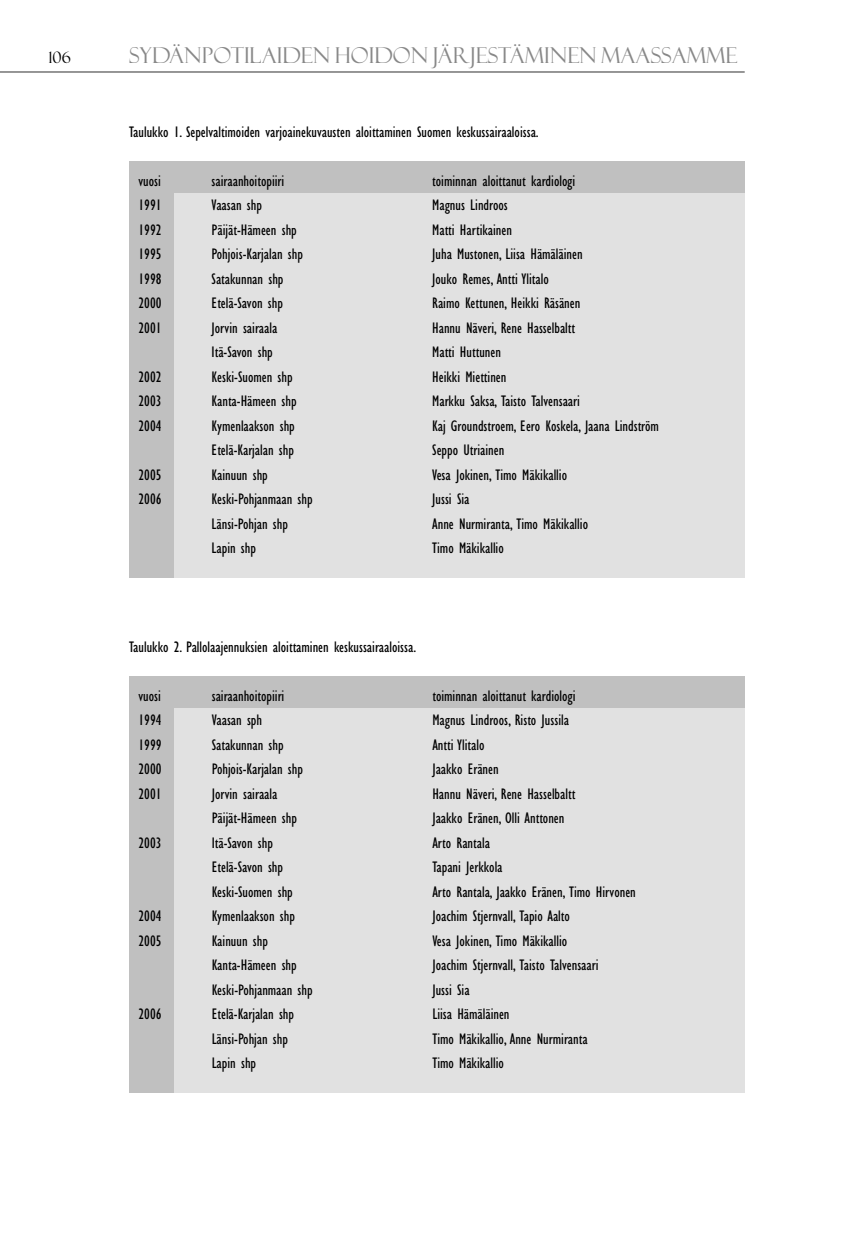
<style>
.page{position:relative;width:844px;height:1241px;background:#fff}
.page>*{position:absolute;margin:0;border:0;box-sizing:border-box;transform-origin:0 0}
.t1{font:21.88px "Felix Titling";color:#888}
.t2{font:condensed 15.75px "Gill Sans";color:#000}
.t3{font:15.75px "Felix Titling";color:#000}
</style>
<div class="page">
<hr style="left:0;top:71px;width:744px;height:2px;background:#888">
<div style="left:129px;top:676px;width:615px;height:416px;background:#e1e1e1"></div>
<div style="left:129px;top:676px;width:615px;height:31px;background:#c0c0c0"></div>
<div style="left:129px;top:676px;width:45px;height:416px;background:#c0c0c0"></div>
<div style="left:129px;top:161px;width:615px;height:417px;background:#e1e1e1"></div>
<div style="left:129px;top:161px;width:615px;height:32px;background:#c0c0c0"></div>
<div style="left:129px;top:161px;width:45px;height:417px;background:#c0c0c0"></div>
<p class="t3" style="left:48px;top:48px;width:24px">106</p>
<h1 class="t1" style="left:129px;top:43px;width:609px">SYDÄNPOTILAIDEN HOIDON JÄRJESTÄMINEN MAASSAMME</h1>
<p class="t2" style="left:129px;top:123px;width:411px">Taulukko 1. Sepelvaltimoiden varjoainekuvausten aloittaminen Suomen keskussairaaloissa.</p>
<p class="t2" style="left:138px;top:172px;width:24px">vuosi</p>
<p class="t2" style="left:211px;top:172px;width:74px">sairaanhoitopiiri</p>
<p class="t2" style="left:432px;top:172px;width:144px">toiminnan aloittanut kardiologi</p>
<p class="t2" style="left:138px;top:196px;width:24px">1991</p>
<p class="t2" style="left:211px;top:196px;width:52px">Vaasan shp</p>
<p class="t2" style="left:432px;top:196px;width:77px">Magnus Lindroos</p>
<p class="t2" style="left:138px;top:221px;width:24px">1992</p>
<p class="t2" style="left:211px;top:221px;width:87px">Päijät-Hämeen shp</p>
<p class="t2" style="left:432px;top:221px;width:81px">Matti Hartikainen</p>
<p class="t2" style="left:138px;top:245px;width:24px">1995</p>
<p class="t2" style="left:211px;top:245px;width:93px">Pohjois-Karjalan shp</p>
<p class="t2" style="left:432px;top:245px;width:152px">Juha Mustonen, Liisa Hämäläinen</p>
<p class="t2" style="left:138px;top:270px;width:24px">1998</p>
<p class="t2" style="left:211px;top:270px;width:73px">Satakunnan shp</p>
<p class="t2" style="left:432px;top:270px;width:118px">Jouko Remes, Antti Ylitalo</p>
<p class="t2" style="left:138px;top:294px;width:24px">2000</p>
<p class="t2" style="left:211px;top:294px;width:73px">Etelä-Savon shp</p>
<p class="t2" style="left:432px;top:294px;width:150px">Raimo Kettunen, Heikki Räsänen</p>
<p class="t2" style="left:138px;top:319px;width:24px">2001</p>
<p class="t2" style="left:211px;top:319px;width:67px">Jorvin sairaala</p>
<p class="t2" style="left:432px;top:319px;width:144px">Hannu Näveri, Rene Hasselbaltt</p>
<p class="t2" style="left:211px;top:343px;width:63px">Itä-Savon shp</p>
<p class="t2" style="left:432px;top:343px;width:70px">Matti Huttunen</p>
<p class="t2" style="left:138px;top:368px;width:24px">2002</p>
<p class="t2" style="left:211px;top:368px;width:83px">Keski-Suomen shp</p>
<p class="t2" style="left:432px;top:368px;width:76px">Heikki Miettinen</p>
<p class="t2" style="left:138px;top:392px;width:24px">2003</p>
<p class="t2" style="left:211px;top:392px;width:86px">Kanta-Hämeen shp</p>
<p class="t2" style="left:432px;top:392px;width:149px">Markku Saksa, Taisto Talvensaari</p>
<p class="t2" style="left:138px;top:417px;width:24px">2004</p>
<p class="t2" style="left:211px;top:417px;width:85px">Kymenlaakson shp</p>
<p class="t2" style="left:432px;top:417px;width:228px">Kaj Groundstroem, Eero Koskela, Jaana Lindström</p>
<p class="t2" style="left:211px;top:441px;width:84px">Etelä-Karjalan shp</p>
<p class="t2" style="left:432px;top:441px;width:74px">Seppo Utriainen</p>
<p class="t2" style="left:138px;top:466px;width:24px">2005</p>
<p class="t2" style="left:211px;top:466px;width:58px">Kainuun shp</p>
<p class="t2" style="left:432px;top:466px;width:136px">Vesa Jokinen, Timo Mäkikallio</p>
<p class="t2" style="left:138px;top:490px;width:24px">2006</p>
<p class="t2" style="left:211px;top:490px;width:102px">Keski-Pohjanmaan shp</p>
<p class="t2" style="left:432px;top:490px;width:39px">Jussi Sia</p>
<p class="t2" style="left:211px;top:515px;width:78px">Länsi-Pohjan shp</p>
<p class="t2" style="left:432px;top:515px;width:157px">Anne Nurmiranta, Timo Mäkikallio</p>
<p class="t2" style="left:211px;top:539px;width:46px">Lapin shp</p>
<p class="t2" style="left:432px;top:539px;width:73px">Timo Mäkikallio</p>
<p class="t2" style="left:129px;top:637px;width:288px">Taulukko 2. Pallolaajennuksien aloittaminen keskussairaaloissa.</p>
<p class="t2" style="left:138px;top:686px;width:24px">vuosi</p>
<p class="t2" style="left:212px;top:686px;width:74px">sairaanhoitopiiri</p>
<p class="t2" style="left:432px;top:686px;width:144px">toiminnan aloittanut kardiologi</p>
<p class="t2" style="left:138px;top:711px;width:24px">1994</p>
<p class="t2" style="left:212px;top:711px;width:52px">Vaasan sph</p>
<p class="t2" style="left:432px;top:711px;width:138px">Magnus Lindroos, Risto Jussila</p>
<p class="t2" style="left:138px;top:735px;width:24px">1999</p>
<p class="t2" style="left:212px;top:735px;width:73px">Satakunnan shp</p>
<p class="t2" style="left:432px;top:735px;width:54px">Antti Ylitalo</p>
<p class="t2" style="left:138px;top:760px;width:24px">2000</p>
<p class="t2" style="left:212px;top:760px;width:93px">Pohjois-Karjalan shp</p>
<p class="t2" style="left:432px;top:760px;width:68px">Jaakko Eränen</p>
<p class="t2" style="left:138px;top:784px;width:24px">2001</p>
<p class="t2" style="left:212px;top:784px;width:67px">Jorvin sairaala</p>
<p class="t2" style="left:432px;top:784px;width:144px">Hannu Näveri, Rene Hasselbaltt</p>
<p class="t2" style="left:212px;top:809px;width:87px">Päijät-Hämeen shp</p>
<p class="t2" style="left:432px;top:809px;width:133px">Jaakko Eränen, Olli Anttonen</p>
<p class="t2" style="left:138px;top:833px;width:24px">2003</p>
<p class="t2" style="left:212px;top:833px;width:63px">Itä-Savon shp</p>
<p class="t2" style="left:432px;top:833px;width:59px">Arto Rantala</p>
<p class="t2" style="left:212px;top:858px;width:73px">Etelä-Savon shp</p>
<p class="t2" style="left:432px;top:858px;width:72px">Tapani Jerkkola</p>
<p class="t2" style="left:212px;top:882px;width:83px">Keski-Suomen shp</p>
<p class="t2" style="left:432px;top:882px;width:205px">Arto Rantala, Jaakko Eränen, Timo Hirvonen</p>
<p class="t2" style="left:138px;top:907px;width:24px">2004</p>
<p class="t2" style="left:212px;top:907px;width:85px">Kymenlaakson shp</p>
<p class="t2" style="left:432px;top:907px;width:139px">Joachim Stjernvall, Tapio Aalto</p>
<p class="t2" style="left:138px;top:932px;width:24px">2005</p>
<p class="t2" style="left:212px;top:932px;width:58px">Kainuun shp</p>
<p class="t2" style="left:432px;top:932px;width:136px">Vesa Jokinen, Timo Mäkikallio</p>
<p class="t2" style="left:212px;top:956px;width:86px">Kanta-Hämeen shp</p>
<p class="t2" style="left:432px;top:956px;width:167px">Joachim Stjernvall, Taisto Talvensaari</p>
<p class="t2" style="left:212px;top:981px;width:102px">Keski-Pohjanmaan shp</p>
<p class="t2" style="left:432px;top:981px;width:39px">Jussi Sia</p>
<p class="t2" style="left:138px;top:1005px;width:24px">2006</p>
<p class="t2" style="left:212px;top:1005px;width:84px">Etelä-Karjalan shp</p>
<p class="t2" style="left:432px;top:1005px;width:79px">Liisa Hämäläinen</p>
<p class="t2" style="left:212px;top:1030px;width:78px">Länsi-Pohjan shp</p>
<p class="t2" style="left:432px;top:1030px;width:157px">Timo Mäkikallio, Anne Nurmiranta</p>
<p class="t2" style="left:212px;top:1054px;width:46px">Lapin shp</p>
<p class="t2" style="left:432px;top:1054px;width:73px">Timo Mäkikallio</p>
</div>
